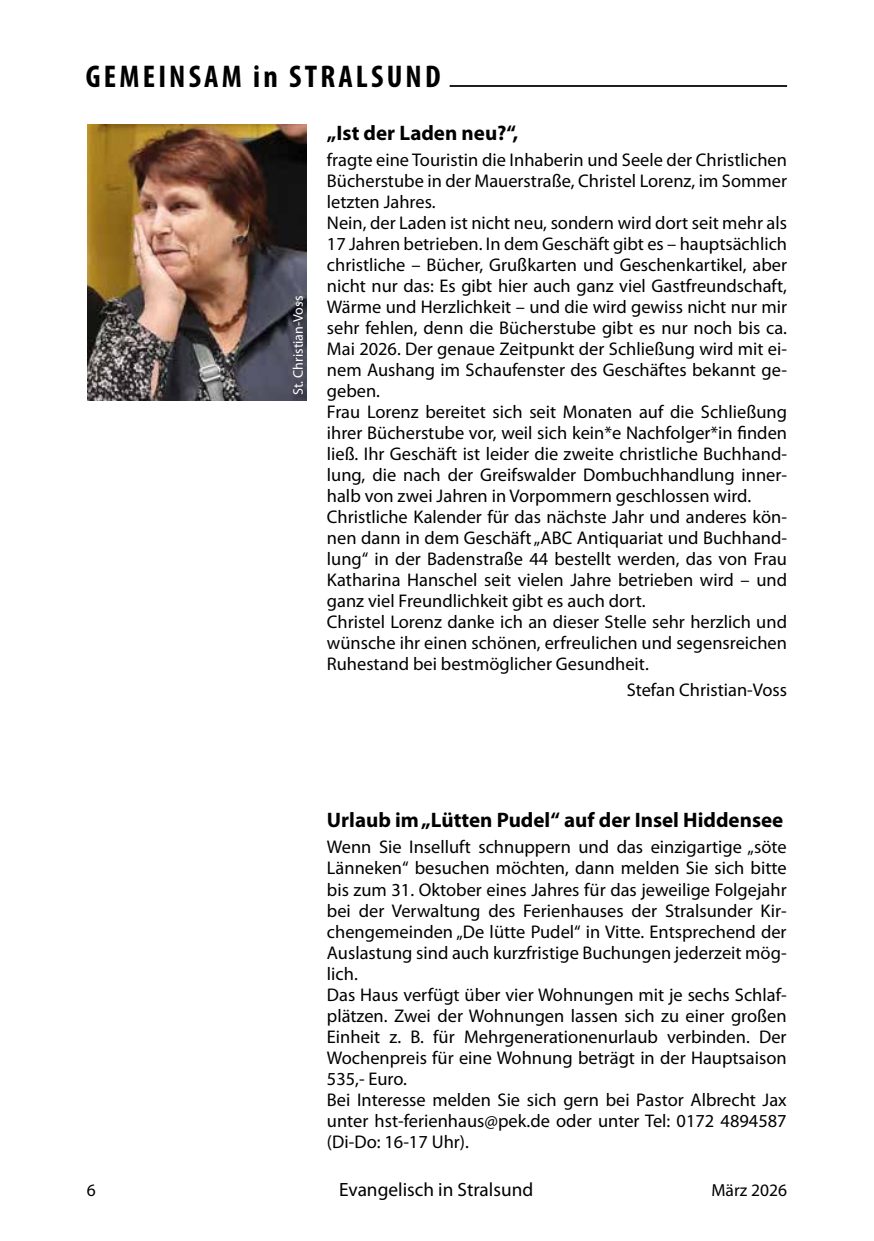
<style>
.page{position:relative;width:874px;height:1241px;background:#fff}
.page>*{position:absolute;margin:0;border:0;box-sizing:border-box;transform-origin:0 0}
.t1{font:700 condensed 31.5px "Myriad Pro";letter-spacing:.1em;color:#000}
.t2{font:700 21px "Myriad Pro";color:#000}
.t3{font:19.25px "Myriad Pro";color:#000}
.t4{font:18.38px/21px "Myriad Pro";color:#000}
.t5{font:17.5px "Myriad Pro";color:#000}
.t6{font:14px "Myriad Pro";color:#fff}
</style>
<div class="page">
<hr style="left:449px;top:85px;width:337px;height:2px;background:#000">
<img style="left:87px;top:124px;width:219px;height:277px">
<h1 class="t1" style="left:86px;top:59px;width:356px">GEMEINSAM in STRALSUND</h1>
<p class="t2" style="left:327px;top:121px;width:193px">„Ist der Laden neu?“,</p>
<p class="t4" style="left:327px;top:149px;width:461px">fragte eine Touristin die Inhaberin und Seele der Christlichen Bücherstube in der Mauerstraße, Christel Lorenz, im Sommer letzten Jahres.<br>Nein, der Laden ist nicht neu, sondern wird dort seit mehr als 17 Jahren betrieben. In dem Geschäft gibt es – hauptsächlich christliche – Bücher, Grußkarten und Geschenkartikel, aber nicht nur das: Es gibt hier auch ganz viel Gastfreundschaft, Wärme und Herzlichkeit – und die wird gewiss nicht nur mir sehr fehlen, denn die Bücherstube gibt es nur noch bis ca.<br>Mai 2026. Der genaue Zeitpunkt der Schließung wird mit ei&shy;nem Aushang im Schaufenster des Geschäftes bekannt ge&shy;geben.<br>Frau Lorenz bereitet sich seit Monaten auf die Schließung ihrer Bücherstube vor, weil sich kein*e Nachfolger*in finden ließ. Ihr Geschäft ist leider die zweite christliche Buchhand&shy;lung, die nach der Greifswalder Dombuchhandlung inner&shy;halb von zwei Jahren in Vorpommern geschlossen wird.<br>Christliche Kalender für das nächste Jahr und anderes kön&shy;nen dann in dem Geschäft „ABC Antiquariat und Buchhand&shy;lung“ in der Badenstraße 44 bestellt werden, das von Frau Katharina Hanschel seit vielen Jahre betrieben wird – und ganz viel Freundlichkeit gibt es auch dort.<br>Christel Lorenz danke ich an dieser Stelle sehr herzlich und wünsche ihr einen schönen, erfreulichen und segensreichen Ruhestand bei bestmöglicher Gesundheit.</p>
<p class="t4" style="left:626px;top:679px;width:162px">Stefan Christian-Voss</p>
<p class="t6" style="left:290px;top:395px;width:101px;rotate:-90deg">St. Christian-Voss</p>
<p class="t2" style="left:327px;top:808px;width:457px">Urlaub im „Lütten Pudel“ auf der Insel Hiddensee</p>
<p class="t4" style="left:327px;top:837px;width:461px">Wenn Sie Inselluft schnuppern und das einzigartige „söte Länneken“ besuchen möchten, dann melden Sie sich bitte bis zum 31. Oktober eines Jahres für das jeweilige Folgejahr bei der Verwaltung des Ferienhauses der Stralsunder Kir&shy;chengemeinden „De lütte Pudel“ in Vitte. Entsprechend der Auslastung sind auch kurzfristige Buchungen jederzeit mög&shy;lich.<br>Das Haus verfügt über vier Wohnungen mit je sechs Schlaf&shy;plätzen. Zwei der Wohnungen lassen sich zu einer großen Einheit z. B. für Mehrgenerationenurlaub verbinden. Der Wochenpreis für eine Wohnung beträgt in der Hauptsaison 535,- Euro.<br>Bei Interesse melden Sie sich gern bei Pastor Albrecht Jax unter hst-ferienhaus@pek.de oder unter Tel: 0172 4894587 (Di-Do: 16-17 Uhr).</p>
<p class="t5" style="left:87px;top:1180px;width:10px">6</p>
<p class="t3" style="left:339px;top:1178px;width:195px">Evangelisch in Stralsund</p>
<p class="t5" style="left:711px;top:1180px;width:77px">März 2026</p>
</div>
